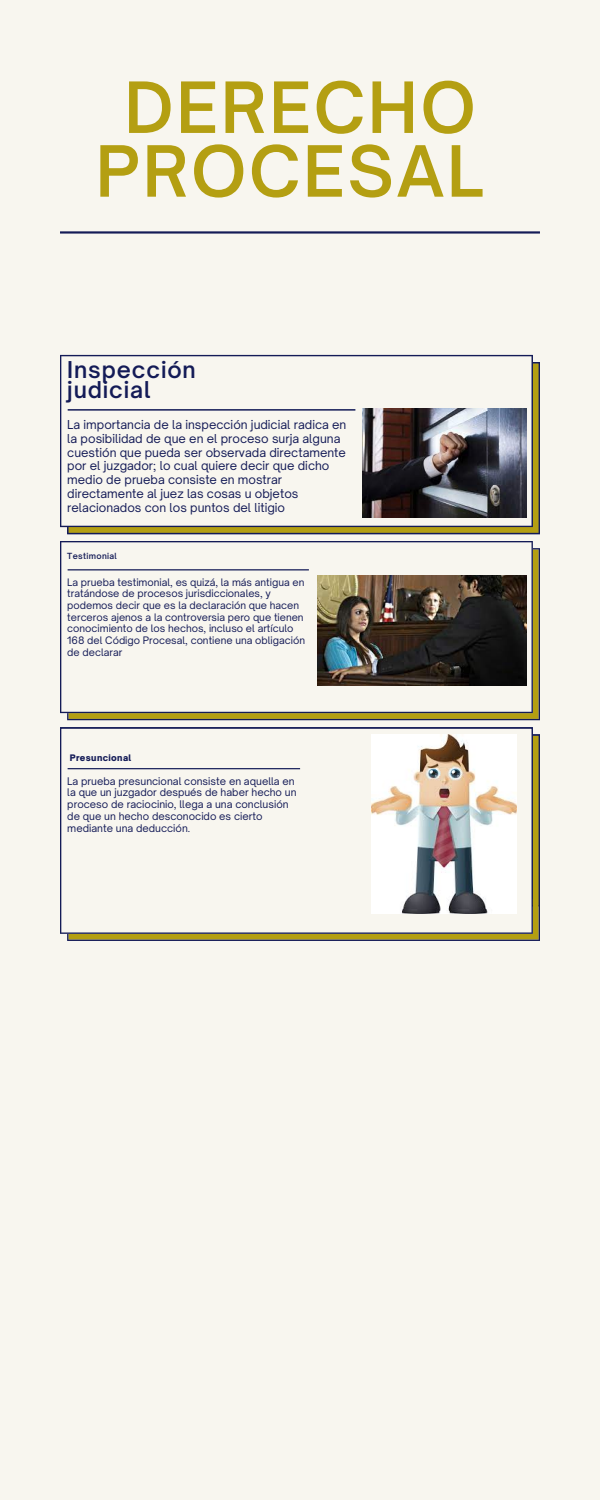
<style>
.page{position:relative;width:600px;height:1500px;background:#f8f6ef}
.page>*{position:absolute;margin:0;border:0;box-sizing:border-box;transform-origin:0 0}
.t1{font:600 67.5px/63.8px "Open Sauce One";letter-spacing:.04em;color:#b49f12;text-align:center}
.t2{font:600 22.2px/20.8px "Open Sauce One";letter-spacing:.04em;color:#141b57}
.t3{font:11.8px/13.9px "Open Sauce One";color:#141b57}
.t4{font:10.1px/11.8px "Open Sauce One";color:#141b57}
.t5{font:9.9px/11.6px "Open Sauce One";color:#141b57}
.t6{font:900 8.6px "Open Sauce One";letter-spacing:.04em;color:#141b57}
.t7{font:600 8.1px "Open Sauce One";letter-spacing:.04em;color:#141b57}
</style>
<div class="page">
<svg style="left:67px;top:548px;width:473px;height:172px;background:#988924"></svg>
<svg style="left:60px;top:541px;width:473px;height:172px"></svg>
<svg style="left:67px;top:362px;width:473px;height:172px;background:#95861f"></svg>
<svg style="left:60px;top:355px;width:473px;height:172px"></svg>
<svg style="left:67px;top:734px;width:473px;height:207px;background:#958726"></svg>
<svg style="left:60px;top:727px;width:473px;height:207px"></svg>
<svg style="left:60px;top:231px;width:480px;height:3px"></svg>
<svg style="left:68px;top:409px;width:287px;height:2px"></svg>
<svg style="left:68px;top:569px;width:241px;height:1px"></svg>
<svg style="left:68px;top:768px;width:232px;height:1px"></svg>
<img style="left:362px;top:408px;width:165px;height:110px">
<img style="left:317px;top:576px;width:210px;height:110px">
<img style="left:372px;top:735px;width:145px;height:178px">
<h1 class="t1" style="left:96px;top:75px;width:389px">DERECHO<br>PROCESAL</h1>
<h2 class="t2" style="left:67px;top:359px;width:130px">Inspección judicial</h2>
<p class="t3" style="left:67px;top:417px;width:281px">La importancia de la inspección judicial radica en la posibilidad de que en el proceso surja alguna cuestión que pueda ser observada directamente por el juzgador; lo cual quiere decir que dicho medio de prueba consiste en mostrar directamente al juez las cosas u objetos relacionados con los puntos del litigio</p>
<p class="t7" style="left:67px;top:551px;width:51px">Testimonial</p>
<p class="t5" style="left:67px;top:576px;width:239px">La prueba testimonial, es quizá, la más antigua en tratándose de procesos jurisdiccionales, y podemos decir que es la declaración que hacen terceros ajenos a la controversia pero que tienen conocimiento de los hechos, incluso el artículo 168 del Código Procesal, contiene una obligación de declarar</p>
<p class="t6" style="left:70px;top:753px;width:63px">Presuncional</p>
<p class="t4" style="left:67px;top:775px;width:231px">La prueba presuncional consiste en aquella en la que un juzgador después de haber hecho un proceso de raciocinio, llega a una conclusión de que un hecho desconocido es cierto mediante una deducción.</p>
</div>
